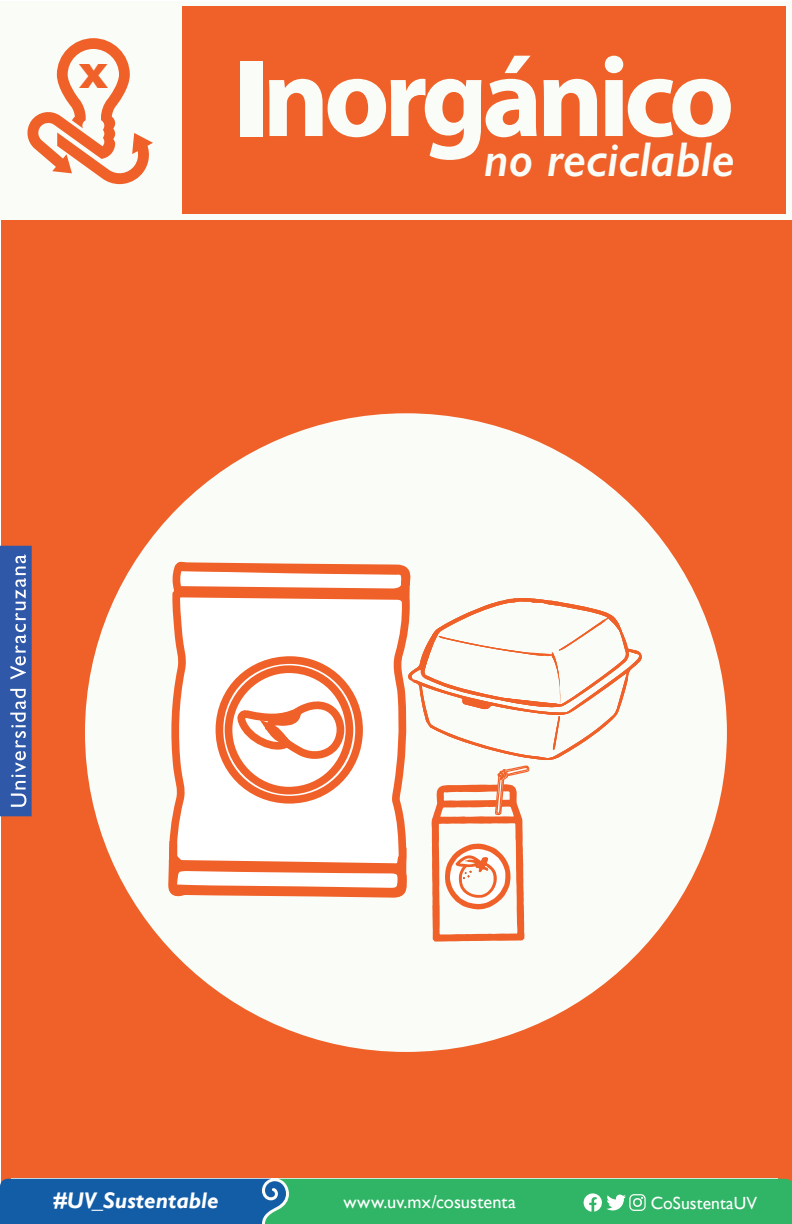
<style>
.page{position:relative;width:792px;height:1224px;background:#fff}
.page>*{position:absolute;margin:0;border:0;box-sizing:border-box;transform-origin:0 0}
.t1{font:700 112.2px "Gill Sans";color:#fafcf7}
.t2{font:italic 600 49px "Gill Sans";color:#fafcf7}
.t3{font:700 48px "Gill Sans";color:#ef6128}
.t4{font:italic 700 22.6px "Gill Sans";color:#fff}
.t5{font:18.3px "Gill Sans";letter-spacing:.005em;color:#fff}
.t6{font:17.6px "Gill Sans";letter-spacing:.005em;color:#fff}
</style>
<div class="page">
<div style="left:1px;top:1px;width:791px;height:1223px;background:#ef6128"></div>
<div style="left:0;top:1px;width:792px;height:219px;background:#fafcf7"></div>
<div style="left:183px;top:6px;width:603px;height:207px;background:#ef6128"></div>
<div style="left:85px;top:413px;width:642px;height:639px;background:#fafcf7;border-radius:50%"></div>
<svg style="left:27px;top:38px;width:126px;height:146px"></svg>
<svg style="left:269px;top:56px;width:268px;height:104px"></svg>
<svg style="left:544px;top:79px;width:53px;height:57px"></svg>
<svg style="left:605px;top:56px;width:126px;height:81px"></svg>
<svg style="left:428px;top:430px;width:100px;height:749px"></svg>
<svg style="left:168px;top:559px;width:474px;height:380px"></svg>
<div style="left:0;top:546px;width:32px;height:270px;background:#2f59a8"></div>
<svg style="left:10px;top:689px;width:16px;height:118px"></svg>
<svg style="left:10px;top:555px;width:16px;height:124px"></svg>
<svg style="left:0;top:1179px;width:792px;height:45px;background:#2a987f"></svg>
<h3 class="t3" style="left:79px;top:33px;width:31px">x</h3>
<h1 class="t1" style="left:231px;top:10px;width:44px">I</h1>
<h2 class="t2" style="left:484px;top:130px;width:253px">no reciclable</h2>
<p class="t4" style="left:54px;top:1188px;width:166px">#UV_Sustentable</p>
<p class="t5" style="left:343px;top:1191px;width:174px">www.uv.mx/cosustenta</p>
<p class="t6" style="left:651px;top:1193px;width:108px">CoSustentaUV</p>
</div>
